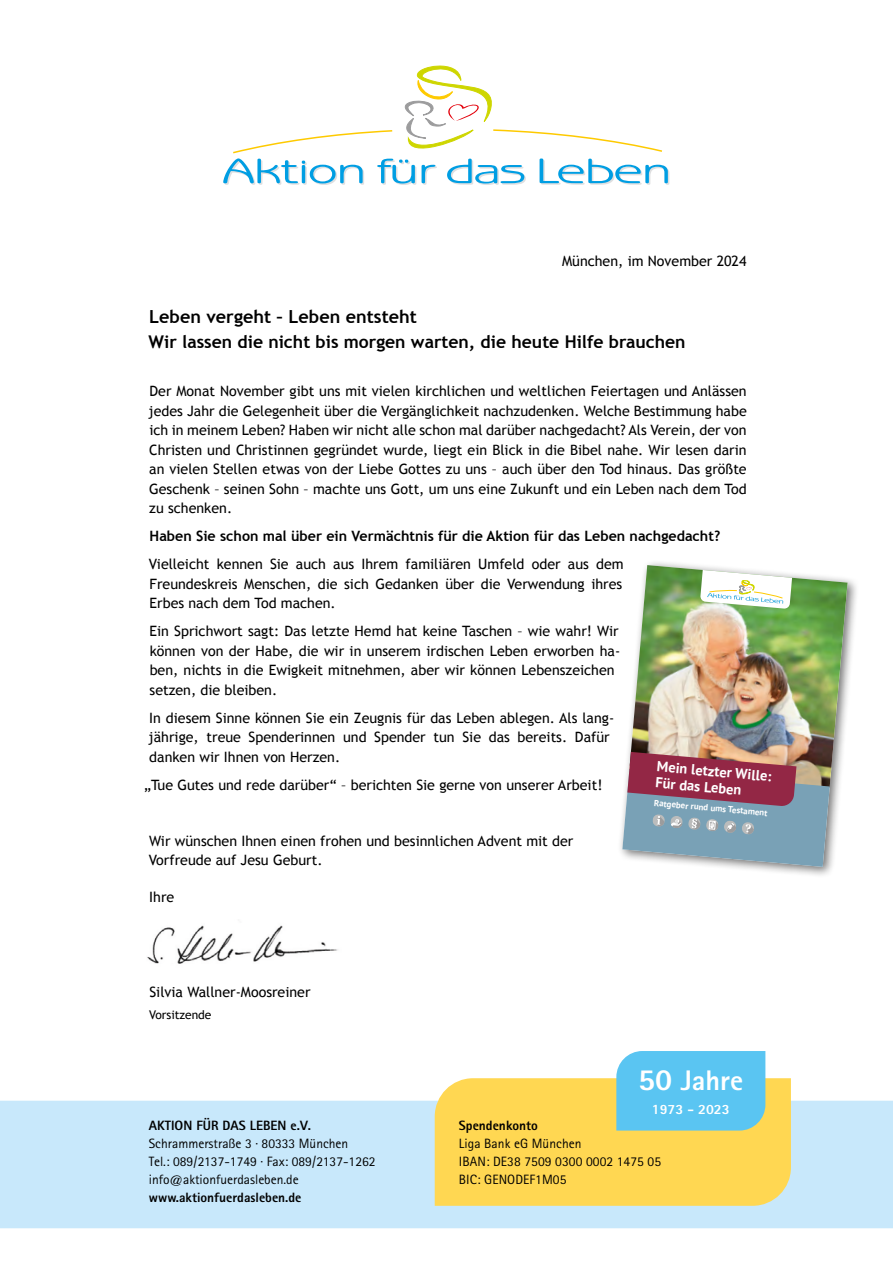
<style>
.page{position:relative;width:893px;height:1263px;background:#fff}
.page>*{position:absolute;margin:0;border:0;box-sizing:border-box;transform-origin:0 0}
.t1{font:800 28.35px "Rotis Sans Serif Pro";color:#fff}
.t2{font:700 18px "Trebuchet MS";color:#000}
.t3{font:700 17.55px "Trebuchet MS";color:#000}
.t4{font:700 14.4px/16.4px "PT Sans";color:#fff}
.t5{font:14.25px/19.5px "Trebuchet MS";color:#000}
.t6{font:700 14.25px "Trebuchet MS";color:#000}
.t7{font:800 14.1px "Rotis Sans Serif Pro";color:#fff}
.t8{font:13.5px/18px "Rotis Sans Serif Pro";color:#000}
.t9{font:800 13.5px "Rotis Sans Serif Pro";color:#000}
.t10{font:12px "Trebuchet MS";color:#000}
.t11{font:700 8.85px "PT Sans";color:#fff}
.s1{font-size:30.75px}
</style>
<div class="page">
<img style="left:147px;top:925px;width:191px;height:39px">
<div style="left:0;top:1101px;width:893px;height:127px;background:#c8e8fb"></div>
<svg style="left:223px;top:66px;width:446px;height:119px"></svg>
<div style="left:435px;top:1078px;width:356px;height:128px;background:#ffd752"></div>
<div style="left:616px;top:1051px;width:149px;height:79px;background:#5ac5f2"></div>
<div style="left:617px;top:560px;width:242px;height:318px;background:#000;opacity:.55"></div>
<svg style="left:622px;top:565px;width:225px;height:302px"></svg>
<img style="left:629px;top:565px;width:218px;height:222px">
<svg style="left:700px;top:566px;width:92px;height:43px"></svg>
<svg style="left:622px;top:750px;width:208px;height:117px;background:#928493"></svg>
<p class="t5" style="left:562px;top:251px;width:186px">München, im November 2024</p>
<p class="t2" style="left:149px;top:305px;width:269px">Leben vergeht – Leben entsteht</p>
<p class="t3" style="left:149px;top:331px;width:538px">Wir lassen die nicht bis morgen warten, die heute Hilfe brauchen</p>
<p class="t5" style="left:149px;top:382px;width:600px;text-align:justify">Der Monat November gibt uns mit vielen kirchlichen und weltlichen Feiertagen und Anlässen jedes Jahr die Gelegenheit über die Vergänglichkeit nachzudenken. Welche Bestimmung habe ich in meinem Leben? Haben wir nicht alle schon mal darüber nachgedacht? Als Verein, der von Christen und Christinnen gegründet wurde, liegt ein Blick in die Bibel nahe. Wir lesen darin an vielen Stellen etwas von der Liebe Gottes zu uns – auch über den Tod hinaus. Das größte Geschenk – seinen Sohn – machte uns Gott, um uns eine Zukunft und ein Leben nach dem Tod zu schenken.</p>
<p class="t6" style="left:150px;top:527px;width:572px">Haben Sie schon mal über ein Vermächtnis für die Aktion für das Leben nachgedacht?</p>
<p class="t5" style="left:149px;top:554px;width:476px;text-align:justify">Vielleicht kennen Sie auch aus Ihrem familiären Umfeld oder aus dem Freundeskreis Menschen, die sich Gedanken über die Verwendung ihres Erbes nach dem Tod machen.</p>
<p class="t5" style="left:150px;top:621px;width:472px">Ein Sprichwort sagt: Das letzte Hemd hat keine Taschen – wie wahr! Wir können von der Habe, die wir in unserem irdischen Leben erworben ha&shy;ben, nichts in die Ewigkeit mitnehmen, aber wir können Lebenszeichen setzen, die bleiben.</p>
<p class="t5" style="left:149px;top:708px;width:467px">In diesem Sinne können Sie ein Zeugnis für das Leben ablegen. Als lang&shy;jährige, treue Spenderinnen und Spender tun Sie das bereits. Dafür danken wir Ihnen von Herzen.</p>
<p class="t5" style="left:144px;top:775px;width:460px">„Tue Gutes und rede darüber“ – berichten Sie gerne von unserer Arbeit!</p>
<p class="t4" style="left:658px;top:758px;width:116px;rotate:5deg">Mein letzter Wille:<br>Für das Leben</p>
<p class="t11" style="left:655px;top:797px;width:115px;rotate:5deg">Ratgeber rund ums Testament</p>
<p class="t5" style="left:149px;top:831px;width:426px">Wir wünschen Ihnen einen frohen und besinnlichen Advent mit der<br>Vorfreude auf Jesu Geburt.</p>
<p class="t5" style="left:149px;top:887px;width:27px">Ihre</p>
<p class="t5" style="left:149px;top:982px;width:163px">Silvia Wallner-Moosreiner</p>
<p class="t10" style="left:149px;top:1007px;width:64px">Vorsitzende</p>
<p class="t9" style="left:149px;top:1117px;width:164px">AKTION FÜR DAS LEBEN e.V.</p>
<p class="t8" style="left:149px;top:1134px;width:228px">Schrammerstraße 3 · 80333 München<br>Tel.: 089/2137-1749 · Fax: 089/2137-1262 info@aktionfuerdasleben.de</p>
<p class="t9" style="left:149px;top:1189px;width:154px">www.aktionfuerdasleben.de</p>
<h1 class="t1" style="left:638px;top:1062px;width:107px"><span class="s1">50</span> Jahre</h1>
<p class="t7" style="left:652px;top:1100px;width:79px">1973 - 2023</p>
<p class="t9" style="left:459px;top:1117px;width:81px">Spendenkonto</p>
<p class="t8" style="left:459px;top:1135px;width:204px">Liga Bank eG München<br>IBAN: DE38 7509 0300 0002 1475 05<br>BIC: GENODEF1M05</p>
</div>
